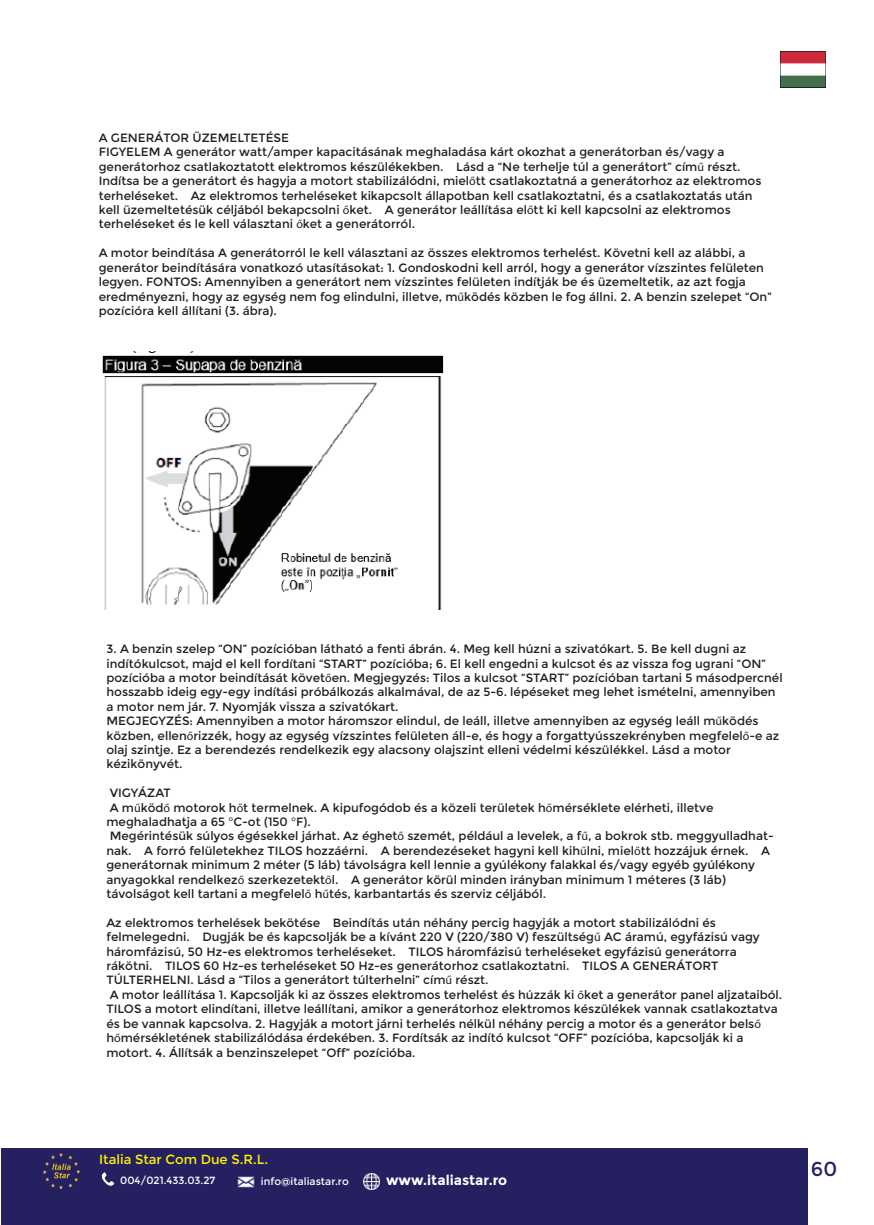
<style>
.page{position:relative;width:874px;height:1225px;background:#fff}
.page>*{position:absolute;margin:0;border:0;box-sizing:border-box;transform-origin:0 0}
.t1{font:20px "Montserrat";color:#252161}
.t2{font:700 13.8px "Montserrat";color:#fff}
.t3{font:13.2px "Montserrat";color:#fff101}
.t4{font:12px/14.4px "Montserrat";color:#231f20}
.t5{font:10.4px "Montserrat";color:#fff}
.s1{font-family:"Myriad Pro"}
</style>
<div class="page">
<div style="left:1px;top:1149px;width:806px;height:76px;background:#252161"></div>
<img style="left:44px;top:1153px;width:36px;height:35px">
<svg style="left:101px;top:1172px;width:13px;height:13px"></svg>
<img style="left:237px;top:1176px;width:18px;height:12px">
<img style="left:363px;top:1173px;width:16px;height:16px">
<img style="left:102px;top:352px;width:342px;height:257px">
<img style="left:780px;top:52px;width:45px;height:36px">
<p class="t4" style="left:99px;top:131px;width:664px">A GENERÁTOR ÜZEMELTETÉSE<br>FIGYELEM A generátor watt/amper kapacitásának meghaladása kárt okozhat a generátorban és/vagy a generátorhoz csatlakoztatott elektromos készülékekben. Lásd a “Ne terhelje túl a generátort” cím<span class="s1">ű</span> részt.<br>Indítsa be a generátort és hagyja a motort stabilizálódni, miel<span class="s1">ő</span>tt csatlakoztatná a generátorhoz az elektromos terheléseket. Az elektromos terheléseket kikapcsolt állapotban kell csatlakoztatni, és a csatlakoztatás után kell üzemeltetésük céljából bekapcsolni <span class="s1">ő</span>ket. A generátor leállítása el<span class="s1">ő</span>tt ki kell kapcsolni az elektromos terheléseket és le kell választani <span class="s1">ő</span>ket a generátorról.</p>
<p class="t4" style="left:99px;top:246px;width:674px">A motor beindítása A generátorról le kell választani az összes elektromos terhelést. Követni kell az alábbi, a generátor beindítására vonatkozó utasításokat: 1. Gondoskodni kell arról, hogy a generátor vízszintes felületen legyen. FONTOS: Amennyiben a generátort nem vízszintes felületen indítják be és üzemeltetik, az azt fogja eredményezni, hogy az egység nem fog elindulni, illetve, m<span class="s1">ű</span>ködés közben le fog állni. 2. A benzin szelepet “On” pozícióra kell állítani (3. ábra).</p>
<p class="t4" style="left:106px;top:642px;width:677px">3. A benzin szelep “ON” pozícióban látható a fenti ábrán. 4. Meg kell húzni a szivatókart. 5. Be kell dugni az indítókulcsot, majd el kell fordítani “START” pozícióba; 6. El kell engedni a kulcsot és az vissza fog ugrani “ON” pozícióba a motor beindítását követ<span class="s1">ő</span>en. Megjegyzés: Tilos a kulcsot “START” pozícióban tartani 5 másodpercnél hosszabb ideig egy-egy indítási próbálkozás alkalmával, de az 5-6. lépéseket meg lehet ismételni, amennyiben a motor nem jár. 7. Nyomják vissza a szivatókart.<br>MEGJEGYZÉS: Amennyiben a motor háromszor elindul, de leáll, illetve amennyiben az egység leáll m<span class="s1">ű</span>ködés közben, ellen<span class="s1">ő</span>rizzék, hogy az egység vízszintes felületen áll-e, és hogy a forgattyússzekrényben megfelel<span class="s1">ő</span>-e az olaj szintje. Ez a berendezés rendelkezik egy alacsony olajszint elleni védelmi készülékkel. Lásd a motor kézikönyvét.</p>
<p class="t4" style="left:106px;top:786px;width:668px">VIGYÁZAT<br>A m<span class="s1">ű</span>köd<span class="s1">ő</span> motorok h<span class="s1">ő</span>t termelnek. A kipufogódob és a közeli területek h<span class="s1">ő</span>mérséklete elérheti, illetve meghaladhatja a 65 °C-ot (150 °F).<br>Megérintésük súlyos égésekkel járhat. Az éghet<span class="s1">ő</span> szemét, például a levelek, a f<span class="s1">ű</span>, a bokrok stb. meggyulladhat&shy;nak. A forró felületekhez TILOS hozzáérni. A berendezéseket hagyni kell kih<span class="s1">ű</span>lni, miel<span class="s1">ő</span>tt hozzájuk érnek. A generátornak minimum 2 méter (5 láb) távolságra kell lennie a gyúlékony falakkal és/vagy egyéb gyúlékony anyagokkal rendelkez<span class="s1">ő</span> szerkezetekt<span class="s1">ő</span>l. A generátor körül minden irányban minimum 1 méteres (3 láb) távolságot kell tartani a megfelel<span class="s1">ő</span> h<span class="s1">ű</span>tés, karbantartás és szerviz céljából.</p>
<p class="t4" style="left:106px;top:915px;width:677px">Az elektromos terhelések bekötése Beindítás után néhány percig hagyják a motort stabilizálódni és felmelegedni. Dugják be és kapcsolják be a kívánt 220 V (220/380 V) feszültség<span class="s1">ű</span> AC áramú, egyfázisú vagy háromfázisú, 50 Hz-es elektromos terheléseket. TILOS háromfázisú terheléseket egyfázisú generátorra rákötni. TILOS 60 Hz-es terheléseket 50 Hz-es generátorhoz csatlakoztatni. TILOS A GENERÁTORT TÚLTERHELNI. Lásd a “Tilos a generátort túlterhelni” cím<span class="s1">ű</span> részt.<br>A motor leállítása 1. Kapcsolják ki az összes elektromos terhelést és húzzák ki <span class="s1">ő</span>ket a generátor panel aljzataiból.<br>TILOS a motort elindítani, illetve leállítani, amikor a generátorhoz elektromos készülékek vannak csatlakoztatva és be vannak kapcsolva. 2. Hagyják a motort járni terhelés nélkül néhány percig a motor és a generátor bels<span class="s1">ő </span>h<span class="s1">ő</span>mérsékletének stabilizálódása érdekében. 3. Fordítsák az indító kulcsot “OFF” pozícióba, kapcsolják ki a motort. 4. Állítsák a benzinszelepet “Off” pozícióba.</p>
<p class="t3" style="left:99px;top:1152px;width:170px">Italia Star Com Due S.R.L.</p>
<p class="t5" style="left:120px;top:1174px;width:97px">004/021.433.03.27</p>
<p class="t5" style="left:261px;top:1175px;width:89px">info@italiastar.ro</p>
<p class="t2" style="left:386px;top:1171px;width:123px">www.italiastar.ro</p>
<h1 class="t1" style="left:810px;top:1157px;width:28px">60</h1>
</div>
